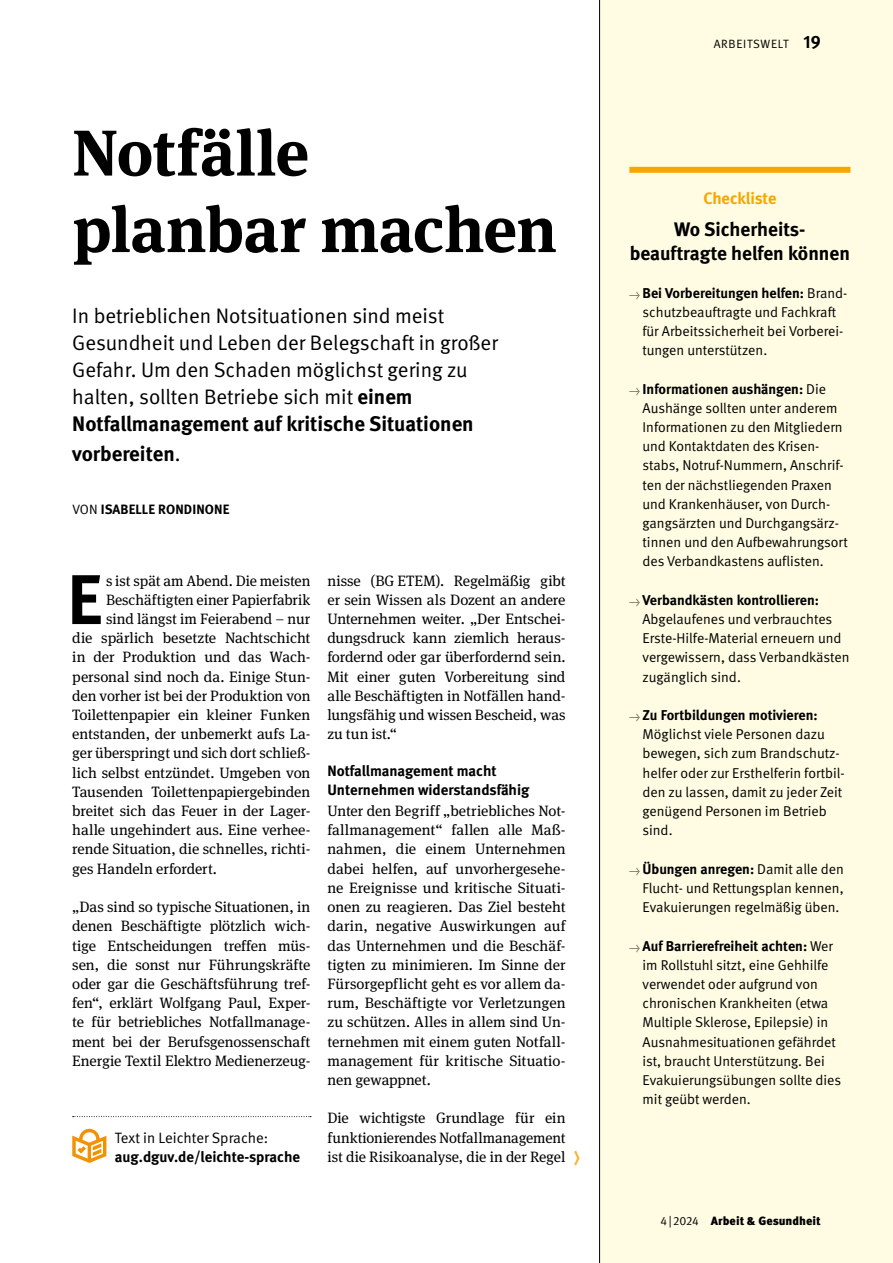
<style>
.page{position:relative;width:893px;height:1263px;background:#fff}
.page>*{position:absolute;margin:0;border:0;box-sizing:border-box;transform-origin:0 0}
._04-Fließtext-Ini{font:700 70.2px "DGUV Meta";color:#000}
._01-Headline_60pt{font:700 64.5px/76.5px "DGUV Meta Serif";letter-spacing:-.005em;color:#000}
._01-Subhead_16pt{font:21px/27px "DGUV Meta";color:#000}
._01-Subhead_16pt-2{font:700 21px "DGUV Meta";color:#000}
.Info-Head{font:700 19.5px/24px "DGUV Meta";color:#000;text-align:center}
.Info-Head-2{font:700 16.5px "DGUV Meta";color:#f7a600}
._04-Fließtext{font:15px/19.2px "DGUV Meta Serif";letter-spacing:-.005em;color:#000;text-align:justify}
._04-Fließtext-Ini-2{font:15px "DGUV Meta Serif";color:#000}
._05-Zwiti{font:700 15px/19.2px "DGUV Meta";color:#000}
.Webhinweis-Text{font:700 15px/19.2px "DGUV Meta";color:#000}
.Info-Text{font:14.25px/19.2px "DGUV Meta";color:#000}
._00-Autor{font:700 13.5px "DGUV Meta";letter-spacing:.01em;color:#000}
.t1{font:900 12px "Meta Pro";color:#000}
.t2{font:12px "DGUV Meta";letter-spacing:.06em;color:#000}
.s1{font-weight:700}
.s2{font-weight:400}
.s3{font-weight:700;font-size:18px}
.s4{font-size:9px}
.s5{font-family:"DGUV Meta";font-weight:400}
</style>
<div class="page">
<svg style="left:574px;top:1150px;width:6px;height:16px"></svg>
<div style="left:600px;top:0;width:293px;height:1263px;background:#fffce3"></div>
<div style="left:629px;top:167px;width:221px;height:6px;background:#f7a600"></div>
<hr style="left:599px;top:0;width:1px;height:1263px;background:#000">
<svg style="left:73px;top:1116px;width:238px;height:1px"></svg>
<svg style="left:72px;top:1129px;width:34px;height:34px"></svg>
<p class="_01-Headline_60pt" style="left:72px;top:116px;width:486px">Notfälle planbar machen</p>
<p class="_01-Subhead_16pt" style="left:72px;top:303px;width:428px">In betrieblichen Notsituationen sind meist Gesundheit und Leben der Belegschaft in großer Gefahr. Um den Schaden möglichst gering zu halten, sollten Betriebe sich mit <span class="s1">einem Notfallmanagement auf kritische Situationen</span></p>
<p class="_01-Subhead_16pt-2" style="left:72px;top:441px;width:110px">vorbereiten<span class="s2">.</span></p>
<p class="_00-Autor" style="left:72px;top:502px;width:159px"><span class="s2">VON</span> ISABELLE RONDINONE</p>
<p class="_04-Fließtext-Ini" style="left:67px;top:558px;width:36px">E</p>
<p class="_04-Fließtext-Ini-2" style="left:106px;top:572px;width:206px">s ist spät am Abend. Die meisten</p>
<p class="_04-Fließtext-Ini-2" style="left:106px;top:591px;width:206px">Beschäftigten einer Papierfabrik</p>
<p class="_04-Fließtext-Ini-2" style="left:106px;top:610px;width:206px">sind längst im Feierabend – nur</p>
<p class="_04-Fließtext-Ini-2" style="left:72px;top:629px;width:240px">die spärlich besetzte Nachtschicht</p>
<p class="_04-Fließtext-Ini-2" style="left:72px;top:649px;width:240px">in der Produktion und das Wach-</p>
<p class="_04-Fließtext-Ini-2" style="left:72px;top:668px;width:240px">personal sind noch da. Einige Stun-</p>
<p class="_04-Fließtext-Ini-2" style="left:72px;top:687px;width:240px">den vorher ist bei der Produktion von</p>
<p class="_04-Fließtext-Ini-2" style="left:72px;top:706px;width:240px">Toilettenpapier ein kleiner Funken</p>
<p class="_04-Fließtext-Ini-2" style="left:72px;top:725px;width:240px">entstanden, der unbemerkt aufs La-</p>
<p class="_04-Fließtext-Ini-2" style="left:72px;top:745px;width:240px">ger überspringt und sich dort schließ-</p>
<p class="_04-Fließtext-Ini-2" style="left:72px;top:764px;width:240px">lich selbst entzündet. Umgeben von</p>
<p class="_04-Fließtext-Ini-2" style="left:72px;top:783px;width:240px">Tausenden Toilettenpapiergebinden</p>
<p class="_04-Fließtext-Ini-2" style="left:72px;top:802px;width:240px">breitet sich das Feuer in der Lager-</p>
<p class="_04-Fließtext-Ini-2" style="left:72px;top:821px;width:240px">halle ungehindert aus. Eine verhee-</p>
<p class="_04-Fließtext-Ini-2" style="left:72px;top:841px;width:240px">rende Situation, die schnelles, richti-</p>
<p class="_04-Fließtext-Ini-2" style="left:72px;top:860px;width:146px">ges Handeln erfordert.</p>
<p class="_04-Fließtext" style="left:72px;top:898px;width:240px">„Das sind so typische Situationen, in denen Beschäftigte plötzlich wich&shy;tige Entscheidungen treffen müs&shy;sen, die sonst nur Führungskräfte oder gar die Geschäftsführung tref&shy;fen“, erklärt Wolfgang Paul, Exper&shy;te für betriebliches Notfallmanage&shy;ment bei der Berufsgenossenschaft Energie Textil Elektro Medienerzeug-</p>
<p class="Webhinweis-Text" style="left:115px;top:1128px;width:187px"><span class="s2">Text in Leichter Sprache: </span>aug.dguv.de/leichte-sprache</p>
<p class="_04-Fließtext" style="left:327px;top:571px;width:240px">nisse (BG ETEM). Regelmäßig gibt er sein Wissen als Dozent an andere Unternehmen weiter. „Der Entschei&shy;dungsdruck kann ziemlich heraus&shy;fordernd oder gar überfordernd sein.<br>Mit einer guten Vorbereitung sind alle Beschäftigten in Notfällen hand&shy;lungsfähig und wissen Bescheid, was zu tun ist.“</p>
<p class="_05-Zwiti" style="left:327px;top:762px;width:204px">Notfallmanagement macht<br>Unternehmen widerstandsfähig</p>
<p class="_04-Fließtext" style="left:327px;top:802px;width:240px">Unter den Begriff „betriebliches Not&shy;fallmanagement“ fallen alle Maß&shy;nahmen, die einem Unternehmen dabei helfen, auf unvorhergesehe&shy;ne Ereignisse und kritische Situati&shy;onen zu reagieren. Das Ziel besteht darin, negative Auswirkungen auf das Unternehmen und die Beschäf&shy;tigten zu minimieren. Im Sinne der Fürsorgepflicht geht es vor allem da&shy;rum, Beschäftigte vor Verletzungen zu schützen. Alles in allem sind Un&shy;ternehmen mit einem guten Notfall&shy;management für kritische Situatio&shy;nen gewappnet.</p>
<p class="_04-Fließtext" style="left:327px;top:1109px;width:240px">Die wichtigste Grundlage für ein funktionierendes Notfallmanagement ist die Risikoanalyse, die in der Regel</p>
<p class="t2" style="left:714px;top:37px;width:108px">ARBEITSWELT <span class="s3">19</span></p>
<p class="Info-Head-2" style="left:703px;top:189px;width:75px">Checkliste</p>
<p class="Info-Head" style="left:630px;top:218px;width:222px">Wo Sicherheits&shy;beauftragte helfen können</p>
<p class="Info-Text" style="left:642px;top:283px;width:206px;text-indent:-13px"><span class="s4">→</span> <span class="s1">Bei Vorbereitungen helfen:</span> Brand&shy;schutzbeauftragte und Fachkraft für Arbeitssicherheit bei Vorberei&shy;tungen unterstützen.</p>
<p class="Info-Text" style="left:642px;top:379px;width:207px;text-indent:-13px"><span class="s4">→</span> <span class="s1">Informationen aushängen:</span> Die<br>Aushänge sollten unter anderem<br>Informationen zu den Mitgliedern und Kontaktdaten des Krisen&shy;stabs, Notruf-Nummern, Anschrif&shy;ten der nächstliegenden Praxen und Krankenhäuser, von Durch&shy;gangsärzten und Durchgangsärz&shy;tinnen und den Aufbewahrungsort des Verbandkastens auflisten.</p>
<p class="Info-Text" style="left:642px;top:591px;width:208px;text-indent:-13px"><span class="s4">→</span> <span class="s1">Verbandkästen kontrollieren:<br></span>Abgelaufenes und verbrauchtes<br>Erste-Hilfe-Material erneuern und vergewissern, dass Verbandkästen zugänglich sind.</p>
<p class="Info-Text" style="left:642px;top:706px;width:204px;text-indent:-13px"><span class="s4">→</span> <span class="s1">Zu Fortbildungen motivieren:<br></span>Möglichst viele Personen dazu bewegen, sich zum Brandschutz&shy;helfer oder zur Ersthelferin fortbil&shy;den zu lassen, damit zu jeder Zeit genügend Personen im Betrieb sind.</p>
<p class="Info-Text" style="left:642px;top:859px;width:203px;text-align:justify;text-indent:-13px"><span class="s4">→</span> <span class="s1">Übungen anregen:</span> Damit alle den Flucht- und Rettungsplan kennen, Evakuierungen regelmäßig üben.</p>
<p class="Info-Text" style="left:642px;top:936px;width:200px;text-indent:-13px"><span class="s4">→</span> <span class="s1">Auf Barrierefreiheit achten:</span> Wer im Rollstuhl sitzt, eine Gehhilfe verwendet oder aufgrund von chronischen Krankheiten (etwa<br>Multiple Sklerose, Epilepsie) in<br>Ausnahmesituationen gefährdet ist, braucht Unterstützung. Bei<br>Evakuierungsübungen sollte dies mit geübt werden.</p>
<p class="t1" style="left:661px;top:1213px;width:162px"><span class="s5">4|2024</span> Arbeit &amp; Gesundheit</p>
</div>
